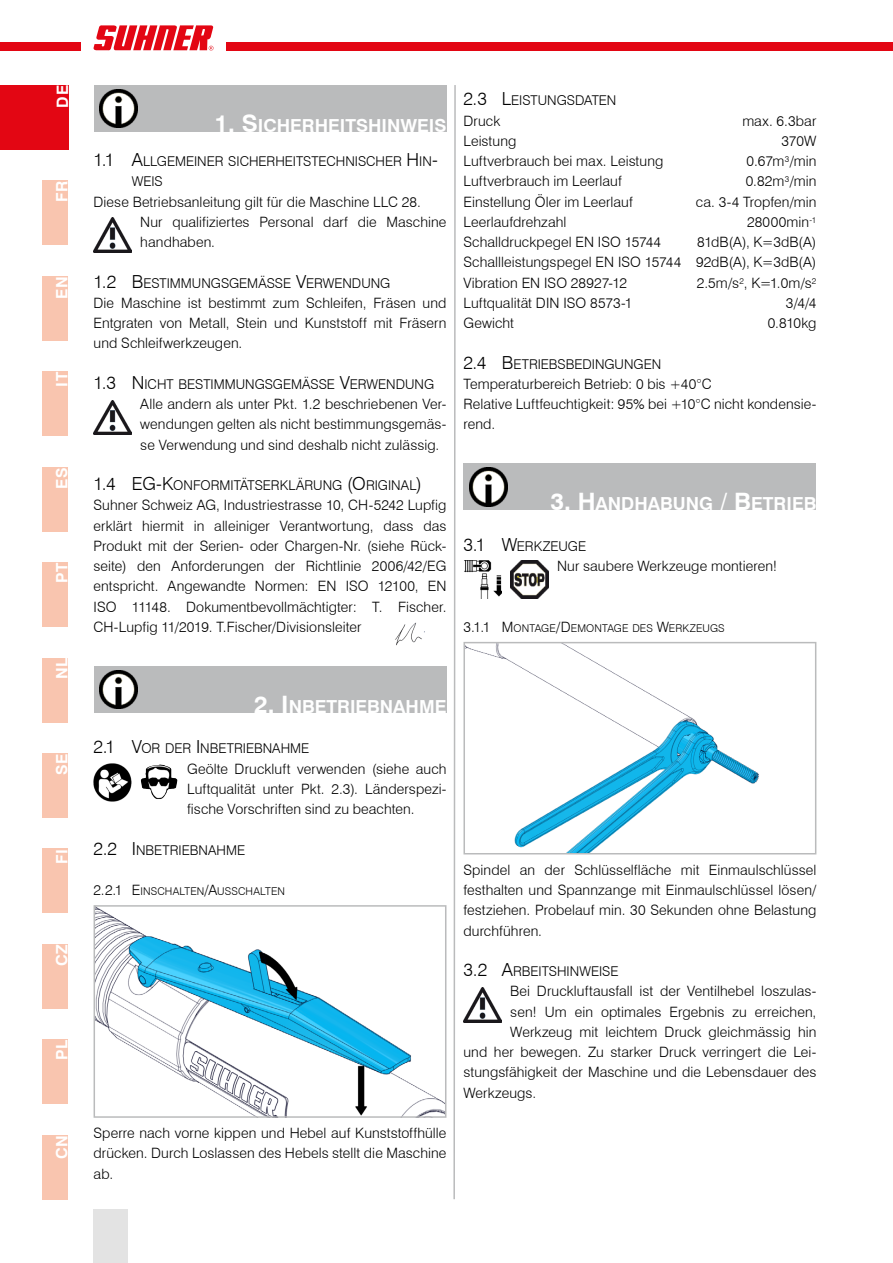
<style>
.page{position:relative;width:893px;height:1263px;background:#fff}
.page>*{position:absolute;margin:0;border:0;box-sizing:border-box;transform-origin:0 0}
.t1{font:700 18px "Swiss 721 BT";color:#fff}
.t2{font:300 18px "Swiss 721 BT";color:#000}
.t3{font:700 15.75px "Swiss 721 BT";letter-spacing:.05em;color:#fff}
.t4{font:300 14.25px/20.2px "Swiss 721 BT";letter-spacing:.005em;color:#000;text-align:justify}
.t5{font:300 13.5px/20.2px "Swiss 721 BT";color:#000}
.t6{font:300 10.65px "Swiss 721 BT";letter-spacing:.01em;color:#000}
.s1{font-size:24px}
.s2{font-size:18px}
.s3{font-size:14.25px}
</style>
<div class="page">
<div style="left:43px;top:1135px;width:25px;height:64px;background:#f9c5af"></div>
<div style="left:43px;top:1039px;width:25px;height:65px;background:#f9c5af"></div>
<div style="left:43px;top:944px;width:25px;height:64px;background:#f9c5af"></div>
<div style="left:43px;top:849px;width:25px;height:64px;background:#f9c5af"></div>
<div style="left:43px;top:753px;width:25px;height:64px;background:#f9c5af"></div>
<div style="left:43px;top:658px;width:25px;height:64px;background:#f9c5af"></div>
<div style="left:43px;top:562px;width:25px;height:65px;background:#f9c5af"></div>
<div style="left:43px;top:467px;width:25px;height:64px;background:#f9c5af"></div>
<div style="left:43px;top:372px;width:25px;height:64px;background:#f9c5af"></div>
<div style="left:43px;top:276px;width:25px;height:65px;background:#f9c5af"></div>
<div style="left:43px;top:181px;width:25px;height:64px;background:#f9c5af"></div>
<div style="left:43px;top:85px;width:25px;height:65px;background:#e30613"></div>
<img style="left:94px;top:218px;width:38px;height:35px">
<img style="left:94px;top:400px;width:38px;height:35px">
<div style="left:94px;top:666px;width:352px;height:47px;background:#babbbc"></div>
<img style="left:100px;top:670px;width:38px;height:39px">
<img style="left:94px;top:763px;width:38px;height:38px">
<img style="left:141px;top:765px;width:36px;height:34px">
<div style="left:94px;top:85px;width:352px;height:47px;background:#babbbc"></div>
<img style="left:100px;top:89px;width:38px;height:39px">
<img style="left:395px;top:622px;width:30px;height:24px">
<img style="left:97px;top:908px;width:346px;height:207px">
<div style="left:94px;top:905px;width:352px;height:213px;border:2px solid #babbbc"></div>
<div style="left:463px;top:464px;width:353px;height:46px;background:#babbbc"></div>
<img style="left:469px;top:468px;width:39px;height:38px">
<img style="left:464px;top:560px;width:38px;height:39px">
<img style="left:510px;top:560px;width:39px;height:39px">
<img style="left:463px;top:987px;width:39px;height:35px">
<img style="left:466px;top:645px;width:293px;height:206px">
<div style="left:463px;top:642px;width:353px;height:212px;border:2px solid #babbbc"></div>
<div style="left:0;top:43px;width:893px;height:8px;background:#e30613"></div>
<div style="left:81px;top:17px;width:144px;height:42px;background:#fff"></div>
<svg style="left:93px;top:25px;width:120px;height:26px"></svg>
<svg style="left:453px;top:85px;width:3px;height:1115px"></svg>
<div style="left:93px;top:1209px;width:34px;height:54px;background:#e3e3e3"></div>
<div style="left:0;top:85px;width:68px;height:64px;background:#e30613"></div>
<p class="t3" style="left:53px;top:108px;width:24px;rotate:-90deg">DE</p>
<p class="t3" style="left:52px;top:202px;width:23px;rotate:-90deg">FR</p>
<p class="t3" style="left:52px;top:299px;width:24px;rotate:-90deg">EN</p>
<p class="t3" style="left:52px;top:387px;width:16px;rotate:-90deg">IT</p>
<p class="t3" style="left:52px;top:489px;width:23px;rotate:-90deg">ES</p>
<p class="t3" style="left:52px;top:583px;width:22px;rotate:-90deg">PT</p>
<p class="t3" style="left:52px;top:679px;width:23px;rotate:-90deg">NL</p>
<p class="t3" style="left:52px;top:775px;width:23px;rotate:-90deg">SE</p>
<p class="t3" style="left:52px;top:864px;width:17px;rotate:-90deg">FI</p>
<p class="t3" style="left:52px;top:966px;width:23px;rotate:-90deg">CZ</p>
<p class="t3" style="left:52px;top:1060px;width:22px;rotate:-90deg">PL</p>
<p class="t3" style="left:52px;top:1159px;width:26px;rotate:-90deg">CN</p>
<p class="t1" style="left:215px;top:114px;width:125px"><span class="s1">1. S</span>ICHERHEITS</p>
<p class="t1" style="left:368px;top:114px;width:60px">HINWEIS</p>
<p class="t5" style="left:132px;top:151px;width:308px;text-indent:-38px"><span class="s2">1.1 A</span>LLGEMEINER SICHERHEITSTECHNISCHER <span class="s2">H</span> IN<span class="s2">-<br></span>WEIS</p>
<p class="t4" style="left:140px;top:191px;width:308px;text-align:left;text-indent:-47px">Diese Betriebsanleitung gilt für die Maschine LLC 28.<br>Nur qualifiziertes Personal darf die Maschine handhaben.</p>
<p class="t5" style="left:94px;top:273px;width:298px"><span class="s2">1.2 B</span>ESTIMMUNGSGEMÄSSE <span class="s2">V</span>ERWENDUNG</p>
<p class="t4" style="left:94px;top:292px;width:354px">Die Maschine ist bestimmt zum Schleifen, Fräsen und Entgraten von Metall, Stein und Kunststoff mit Fräsern und Schleifwerkzeugen.</p>
<p class="t5" style="left:94px;top:374px;width:342px"><span class="s2">1.3 N</span> ICHT BESTIMMUNGSGEMÄSSE <span class="s2">V</span>ERWENDUNG</p>
<p class="t4" style="left:140px;top:394px;width:308px">Alle andern als unter Pkt. 1.2 beschriebenen Ver&shy;wendungen gelten als nicht bestimmungsgemäs&shy;se Verwendung und sind deshalb nicht zulässig.</p>
<p class="t2" style="left:94px;top:473px;width:40px">1.4 EG</p>
<p class="t5" style="left:156px;top:475px;width:267px"><span class="s2">-K</span>ONFORMITÄTSERKLÄRUNG <span class="s2">(O</span>RIGINAL<span class="s2">)</span></p>
<p class="t4" style="left:94px;top:495px;width:354px">Suhner Schweiz AG, Industriestrasse 10, CH-5242 Lupfig erklärt hiermit in alleiniger Verantwortung, dass das Produkt mit der Serien- oder Chargen-Nr. (siehe Rück&shy;seite) den Anforderungen der Richtlinie 2006/42/EG entspricht. Angewandte Normen: EN ISO 12100, EN ISO 11148. Dokumentbevollmächtigter: T. Fischer.<br>CH-Lupfig 11/2019. T.Fischer/Divisionsleiter</p>
<p class="t5" style="left:463px;top:90px;width:154px"><span class="s2">2.3 L</span>EISTUNGSDATEN</p>
<p class="t4" style="left:463px;top:110px;width:38px">Druck</p>
<p class="t4" style="left:742px;top:110px;width:76px">max. 6.3bar</p>
<p class="t4" style="left:463px;top:130px;width:54px">Leistung</p>
<p class="t4" style="left:781px;top:130px;width:36px">370W</p>
<p class="t4" style="left:463px;top:151px;width:201px">Luftverbrauch bei max. Leistung</p>
<p class="t4" style="left:746px;top:151px;width:71px">0.67m<sup>3</sup>/min</p>
<p class="t4" style="left:463px;top:171px;width:160px">Luftverbrauch im Leerlauf</p>
<p class="t4" style="left:746px;top:171px;width:72px">0.82m<sup>3</sup>/min</p>
<p class="t4" style="left:463px;top:191px;width:171px">Einstellung Öler im Leerlauf</p>
<p class="t4" style="left:696px;top:191px;width:122px">ca. 3-4 Tropfen/min</p>
<p class="t4" style="left:463px;top:211px;width:105px">Leerlaufdrehzahl</p>
<p class="t4" style="left:747px;top:211px;width:71px">28000min<sup>-1</sup></p>
<p class="t4" style="left:463px;top:232px;width:199px">Schalldruckpegel EN ISO 15744</p>
<p class="t4" style="left:463px;top:232px;width:354px;text-indent:234px">81dB(A), K=3dB(A)<br>Schallleistungspegel EN ISO 15744 92dB(A), K=3dB(A)<br>Vibration EN ISO 28927-12</p>
<p class="t4" style="left:697px;top:272px;width:121px">2.5m/s<sup>2</sup>, K=1.0m/s<sup>2</sup></p>
<p class="t4" style="left:463px;top:292px;width:170px">Luftqualität DIN ISO 8573-1</p>
<p class="t4" style="left:786px;top:292px;width:32px">3/4/4</p>
<p class="t4" style="left:463px;top:313px;width:52px">Gewicht</p>
<p class="t4" style="left:768px;top:313px;width:50px">0.810kg</p>
<p class="t5" style="left:463px;top:354px;width:199px"><span class="s2">2.4 B</span>ETRIEBSBEDINGUNGEN</p>
<p class="t4" style="left:463px;top:373px;width:354px;text-align:left">Temperaturbereich Betrieb: 0 bis +40°C<br>Relative Luftfeuchtigkeit: 95% bei +10°C nicht kondensie&shy;rend.</p>
<p class="t1" style="left:550px;top:493px;width:212px"><span class="s1">3. H</span>ANDHABUNG <span class="s1">/ B</span>ETRIE</p>
<p class="t1" style="left:804px;top:493px;width:14px">B</p>
<p class="t5" style="left:463px;top:536px;width:124px"><span class="s2">3.1 W</span>ERKZEUGE</p>
<p class="t4" style="left:557px;top:556px;width:222px">Nur saubere Werkzeuge montieren!</p>
<p class="t6" style="left:463px;top:622px;width:263px"><span class="s3">3.1.1 M</span> ONTAGE<span class="s3">/D</span> EMONTAGE DES <span class="s3">W</span>ERKZEUGS</p>
<p class="t1" style="left:254px;top:695px;width:72px"><span class="s1">2. I</span>NBETRIE</p>
<p class="t1" style="left:367px;top:695px;width:79px">BNAHME</p>
<p class="t5" style="left:94px;top:738px;width:217px"><span class="s2">2.1 V</span>OR DER <span class="s2">I</span> NBETRIEBNAHME</p>
<p class="t4" style="left:187px;top:758px;width:261px">Geölte Druckluft verwenden (siehe auch Luftqualität unter Pkt. 2.3). Länderspezi&shy;fische Vorschriften sind zu beachten.</p>
<p class="t5" style="left:94px;top:840px;width:153px"><span class="s2">2.2 I</span> NBETRIEBNAHME</p>
<p class="t6" style="left:94px;top:885px;width:193px"><span class="s3">2.2.1 E</span> INSCHALTEN<span class="s3">/A</span>USSCHALTEN</p>
<p class="t4" style="left:94px;top:1123px;width:354px">Sperre nach vorne kippen und Hebel auf Kunststoffhülle drücken. Durch Loslassen des Hebels stellt die Maschine ab.</p>
<p class="t4" style="left:463px;top:859px;width:354px">Spindel an der Schlüsselfläche mit Einmaulschlüssel festhalten und Spannzange mit Einmaulschlüssel lösen/ festziehen. Probelauf min. 30 Sekunden ohne Belastung durchführen.</p>
<p class="t5" style="left:463px;top:961px;width:157px"><span class="s2">3.2 A</span>RBEITSHINWEISE</p>
<p class="t4" style="left:510px;top:981px;width:308px">Bei Druckluftausfall ist der Ventilhebel loszulas-</p>
<p class="t4" style="left:510px;top:1001px;width:308px">sen! Um ein optimales Ergebnis zu erreichen,</p>
<p class="t4" style="left:510px;top:1021px;width:308px">Werkzeug mit leichtem Druck gleichmässig hin</p>
<p class="t4" style="left:463px;top:1042px;width:354px">und her bewegen. Zu starker Druck verringert die Lei-</p>
<p class="t4" style="left:463px;top:1062px;width:354px">stungsfähigkeit der Maschine und die Lebensdauer des</p>
<p class="t4" style="left:463px;top:1082px;width:74px">Werkzeugs.</p>
</div>
